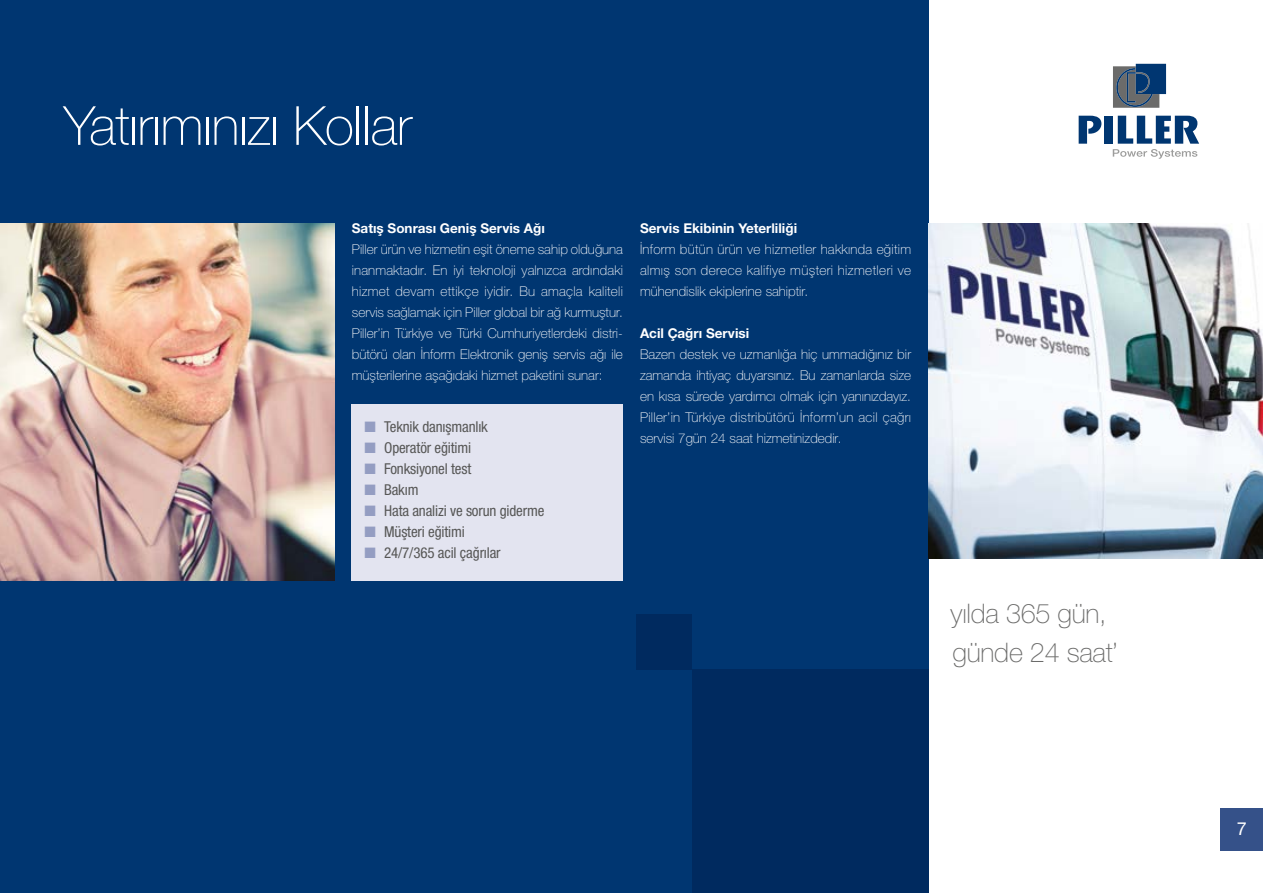
<style>
.page{position:relative;width:1263px;height:893px;background:#fff}
.page>*{position:absolute;margin:0;border:0;box-sizing:border-box;transform-origin:0 0}
.t1{font:100 54px "Helvetica Neue LTW1 G";letter-spacing:-.01em;color:#fff}
.t2{font:100 27px/39px "Helvetica Neue LTW1 G";letter-spacing:-.01em;color:#6b6b6a}
.t3{font:18px "Helvetica Neue";color:#fff}
.t4{font:condensed 15px "Helvetica Neue LT Pro";letter-spacing:-.01em;color:#575756}
.t5{font:100 13.5px/21px "Helvetica Neue LTW1 G";color:#fff;text-align:justify}
.t6{font:700 13.5px "Helvetica Neue LTW1 G";color:#fff}
.s1{color:#949dc2}
</style>
<div class="page">
<svg style="left:1079px;top:116px;width:22px;height:28px"></svg>
<div style="left:1104px;top:116px;width:9px;height:28px;background:#003671"></div>
<svg style="left:1113px;top:116px;width:86px;height:43px"></svg>
<svg style="left:1113px;top:64px;width:53px;height:44px;background:#48607a"></svg>
<div style="left:0;top:0;width:928px;height:893px;background:#003671"></div>
<img style="left:928px;top:223px;width:335px;height:335px">
<img style="left:0;top:223px;width:335px;height:357px">
<div style="left:692px;top:670px;width:236px;height:223px;background:#002a5f"></div>
<div style="left:636px;top:614px;width:56px;height:56px;background:#002a5f"></div>
<div style="left:352px;top:404px;width:271px;height:176px;background:#e3e4f0"></div>
<div style="left:1220px;top:808px;width:43px;height:42px;background:#355189"></div>
<h1 class="t1" style="left:64px;top:94px;width:350px">Yatırımınızı Kollar</h1>
<p class="t6" style="left:352px;top:220px;width:194px">Satış Sonrası Geniş Servis Ağı</p>
<p class="t5" style="left:352px;top:239px;width:273px">Piller ürün ve hizmetin eşit öneme sahip olduğuna inanmaktadır. En iyi teknoloji yalnızca ardındaki hizmet devam ettikçe iyidir. Bu amaçla kaliteli servis sağlamak için Piller global bir ağ kurmuştur.<br>Piller’in Türkiye ve Türki Cumhuriyetlerdeki distri&shy;bütörü olan İnform Elektronik geniş servis ağı ile müşterilerine aşağıdaki hizmet paketini sunar:</p>
<p class="t4" style="left:365px;top:418px;width:125px"><span class="s1">■</span> Teknik danışmanlık</p>
<p class="t4" style="left:365px;top:439px;width:108px"><span class="s1">■</span> Operatör eğitimi</p>
<p class="t4" style="left:365px;top:460px;width:108px"><span class="s1">■</span> Fonksiyonel test</p>
<p class="t4" style="left:365px;top:481px;width:55px"><span class="s1">■</span> Bakım</p>
<p class="t4" style="left:365px;top:502px;width:181px"><span class="s1">■</span> Hata analizi ve sorun giderme</p>
<p class="t4" style="left:365px;top:523px;width:102px"><span class="s1">■</span> Müşteri eğitimi</p>
<p class="t4" style="left:365px;top:544px;width:138px"><span class="s1">■</span> 24/7/365 acil çağrılar</p>
<p class="t6" style="left:640px;top:220px;width:159px">Servis Ekibinin Yeterliliği</p>
<p class="t5" style="left:640px;top:239px;width:273px">İnform bütün ürün ve hizmetler hakkında eğitim almış son derece kalifiye müşteri hizmetleri ve mühendislik ekiplerine sahiptir.</p>
<p class="t6" style="left:640px;top:325px;width:111px">Acil Çağrı Servisi</p>
<p class="t5" style="left:640px;top:344px;width:273px">Bazen destek ve uzmanlığa hiç ummadığınız bir zamanda ihtiyaç duyarsınız. Bu zamanlarda size en kısa sürede yardımcı olmak için yanınızdayız.<br>Piller’in Türkiye distribütörü İnform’un acil çağrı servisi 7gün 24 saat hizmetinizdedir.</p>
<h2 class="t2" style="left:951px;top:594px;width:169px">yılda 365 gün, günde 24 saat’</h2>
<h3 class="t3" style="left:1237px;top:818px;width:12px">7</h3>
</div>
